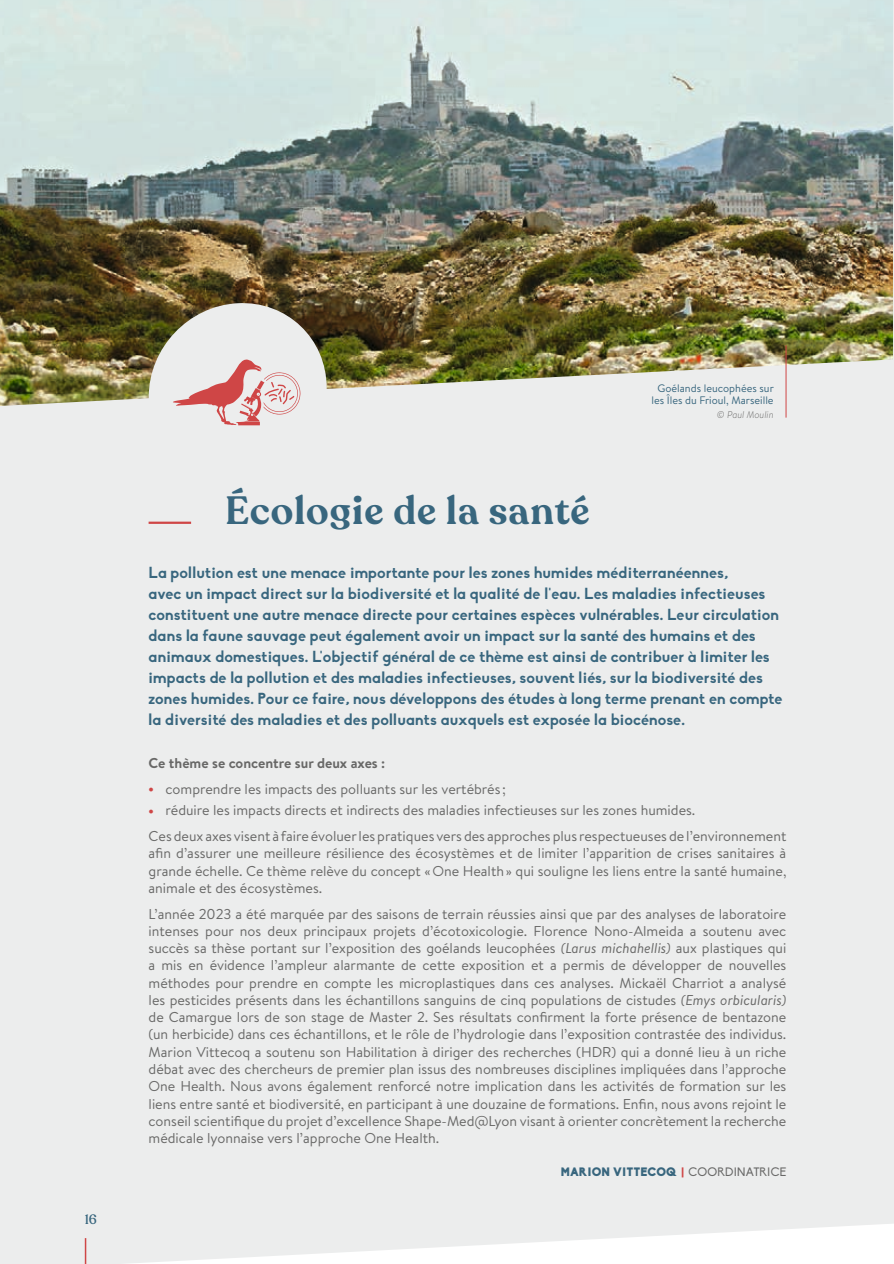
<style>
.page{position:relative;width:894px;height:1264px;background:#eceded}
.page>*{position:absolute;margin:0;border:0;box-sizing:border-box;transform-origin:0 0}
.t1{font:600 39px "Recoleta";letter-spacing:.025em;color:#38667e}
.t2{font:700 15.75px/21px "Biko";letter-spacing:.005em;color:#38667e}
.t3{font:14.25px/17.2px "Brandon Text";color:#686867;text-align:justify}
.t4{font:700 14.25px "Brandon Text";color:#686867}
.t5{font:500 13.5px "Recoleta";color:#38667e}
.t6{font:900 12px "Biko";color:#38667e}
.t7{font:10.8px/12px "Brandon Text";color:#38667e;text-align:center}
.t8{font:italic 300 9.75px "Brandon Text";color:#686867}
.s1{font-weight:900;font-size:13.5px;color:#cf4646}
.s2{font-style:italic}
.s3{font-size:10.8px;color:#cf4646}
.s4{font-weight:400;color:#686867}
</style>
<div class="page">
<img style="left:0;top:0;width:893px;height:298px">
<svg style="left:84px;top:1224px;width:810px;height:40px"></svg>
<svg style="left:85px;top:1238px;width:1px;height:26px"></svg>
<hr style="left:149px;top:521px;width:42px;height:3px;background:#cf4646">
<img style="left:0;top:298px;width:893px;height:128px">
<p class="t5" style="left:85px;top:1211px;width:14px">16</p>
<p class="t7" style="left:652px;top:382px;width:124px">Goélands leucophées sur les Îles du Frioul, Marseille</p>
<p class="t8" style="left:717px;top:407px;width:58px">© Paul Moulin</p>
<h1 class="t1" style="left:225px;top:486px;width:366px">Écologie de la santé</h1>
<p class="t2" style="left:149px;top:562px;width:635px">La pollution est une menace importante pour les zones humides méditerranéennes,<br>avec un impact direct sur la biodiversité et la qualité de l'eau. Les maladies infectieuses constituent une autre menace directe pour certaines espèces vulnérables. Leur circulation dans la faune sauvage peut également avoir un impact sur la santé des humains et des animaux domestiques. L'objectif général de ce thème est ainsi de contribuer à limiter les impacts de la pollution et des maladies infectieuses, souvent liés, sur la biodiversité des zones humides. Pour ce faire, nous développons des études à long terme prenant en compte la diversité des maladies et des polluants auxquels est exposée la biocénose.</p>
<p class="t4" style="left:149px;top:753px;width:238px">Ce thème se concentre sur deux axes :</p>
<p class="t3" style="left:149px;top:780px;width:359px"><span class="s1">•</span> comprendre les impacts des polluants sur les vertébrés ;</p>
<p class="t3" style="left:149px;top:797px;width:639px;line-height:25.8px"><span class="s1">•</span> réduire les impacts directs et indirects des maladies infectieuses sur les zones humides.<br>Ces deux axes visent à faire évoluer les pratiques vers des approches plus respectueuses de l’environnement</p>
<p class="t3" style="left:149px;top:844px;width:639px">afin d’assurer une meilleure résilience des écosystèmes et de limiter l’apparition de crises sanitaires à grande échelle. Ce thème relève du concept «One Health» qui souligne les liens entre la santé humaine, animale et des écosystèmes.</p>
<p class="t3" style="left:149px;top:904px;width:639px">L’année 2023 a été marquée par des saisons de terrain réussies ainsi que par des analyses de laboratoire intenses pour nos deux principaux projets d’écotoxicologie. Florence Nono-Almeida a soutenu avec succès sa thèse portant sur l’exposition des goélands leucophées <span class="s2">(Larus michahellis)</span> aux plastiques qui a mis en évidence l’ampleur alarmante de cette exposition et a permis de développer de nouvelles méthodes pour prendre en compte les microplastiques dans ces analyses. Mickaël Charriot a analysé les pesticides présents dans les échantillons sanguins de cinq populations de cistudes <span class="s2">(Emys orbicularis) </span>de Camargue lors de son stage de Master 2. Ses résultats confirment la forte présence de bentazone (un herbicide) dans ces échantillons, et le rôle de l’hydrologie dans l’exposition contrastée des individus.<br>Marion Vittecoq a soutenu son Habilitation à diriger des recherches (HDR) qui a donné lieu à un riche débat avec des chercheurs de premier plan issus des nombreuses disciplines impliquées dans l’approche One Health. Nous avons également renforcé notre implication dans les activités de formation sur les liens entre santé et biodiversité, en participant à une douzaine de formations. Enfin, nous avons rejoint le conseil scientifique du projet d’excellence Shape-Med@Lyon visant à orienter concrètement la recherche médicale lyonnaise vers l’approche One Health.</p>
<p class="t6" style="left:560px;top:1164px;width:227px">MARION VITTECOQ <span class="s3">|</span> <span class="s4">COORDINATRICE</span></p>
</div>
